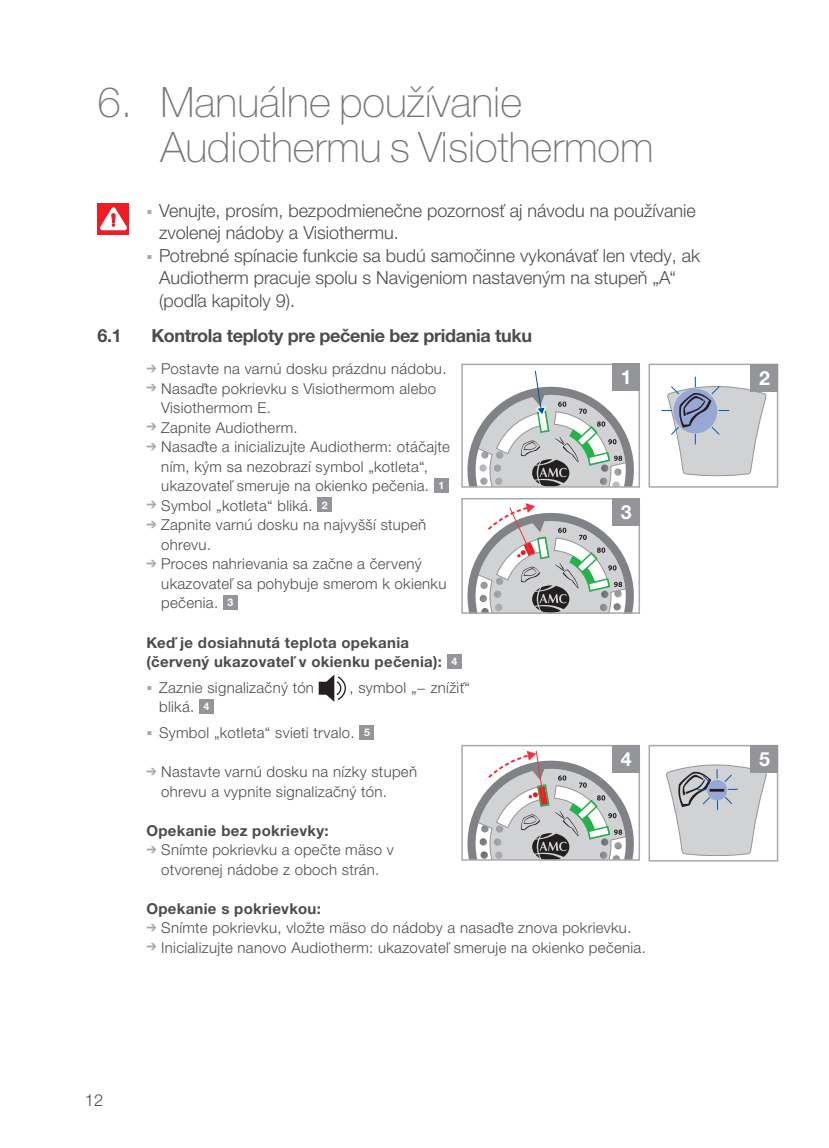
<style>
.page{position:relative;width:829px;height:1148px;background:#fff}
.page>*{position:absolute;margin:0;border:0;box-sizing:border-box;transform-origin:0 0}
.t1{font:100 42px/45px "Helvetica Neue LTW1 G";color:#76787b}
.t2{font:700 19.5px "Helvetica Neue LTW1 G";color:#fff}
.t3{font:300 18px/22.5px "Helvetica Neue LTW1 G";color:#4b4c4d}
.t4{font:700 18px "Helvetica Neue LTW1 G";letter-spacing:-.02em;color:#4b4c4d}
.t5{font:300 16.5px "Helvetica Neue LTW1 G";color:#4b4c4d}
.t6{font:300 15px/19.5px "Helvetica Neue LTW1 G";letter-spacing:.02em;color:#4b4c4d}
.t7{font:700 15px/19.5px "Helvetica Neue LTW1 G";letter-spacing:.02em;color:#4b4c4d}
.s1{color:#a8a9ad}
.s2{font-weight:700;font-size:10.5px;color:#fff}
.s3{font-size:10.5px;color:#fff}
</style>
<div class="page">
<div style="left:97px;top:203px;width:32px;height:32px;background:#ee1d23"></div>
<svg style="left:100px;top:207px;width:27px;height:23px"></svg>
<svg style="left:467px;top:371px;width:167px;height:113px"></svg>
<div style="left:461px;top:363px;width:179px;height:124px;border:2px solid #a8a9ad"></div>
<svg style="left:661px;top:376px;width:105px;height:100px"></svg>
<div style="left:648px;top:363px;width:130px;height:124px;border:2px solid #a8a9ad"></div>
<svg style="left:467px;top:503px;width:170px;height:107px"></svg>
<div style="left:461px;top:498px;width:179px;height:115px;border:2px solid #a8a9ad"></div>
<div style="left:612px;top:363px;width:28px;height:28px;background:#939598"></div>
<div style="left:612px;top:498px;width:28px;height:27px;background:#939598"></div>
<svg style="left:467px;top:750px;width:170px;height:107px"></svg>
<div style="left:461px;top:744px;width:179px;height:116px;border:2px solid #a8a9ad"></div>
<svg style="left:666px;top:764px;width:100px;height:91px"></svg>
<div style="left:648px;top:744px;width:130px;height:117px;border:2px solid #a8a9ad"></div>
<div style="left:612px;top:744px;width:28px;height:28px;background:#939598"></div>
<div style="left:750px;top:744px;width:28px;height:28px;background:#939598"></div>
<div style="left:750px;top:364px;width:28px;height:28px;background:#939598"></div>
<div style="left:433px;top:478px;width:15px;height:15px;background:#939598"></div>
<div style="left:317px;top:497px;width:15px;height:15px;background:#939598"></div>
<div style="left:223px;top:595px;width:15px;height:15px;background:#939598"></div>
<div style="left:447px;top:653px;width:14px;height:15px;background:#939598"></div>
<svg style="left:318px;top:674px;width:28px;height:27px"></svg>
<div style="left:199px;top:699px;width:15px;height:14px;background:#939598"></div>
<div style="left:359px;top:724px;width:15px;height:15px;background:#939598"></div>
<h1 class="t1" style="left:160px;top:80px;width:494px;text-indent:-63px">6. Manuálne používanie<br>Audiothermu s Visiothermom</h1>
<p class="t3" style="left:159px;top:199px;width:542px">Venujte, prosím, bezpodmienečne pozornosť aj návodu na používanie zvolenej nádoby a Visiothermu.<br>Potrebné spínacie funkcie sa budú samočinne vykonávať len vtedy, ak Audiotherm pracuje spolu s Navigeniom nastaveným na stupeň „A“ (podľa kapitoly 9).</p>
<p class="t4" style="left:97px;top:324px;width:26px">6.1</p>
<p class="t4" style="left:151px;top:324px;width:382px">Kontrola teploty pre pečenie bez pridania tuku</p>
<p class="t6" style="left:146px;top:359px;width:301px"><span class="s1">➔</span> Postavte na varnú dosku prázdnu nádobu.</p>
<p class="t6" style="left:161px;top:378px;width:276px;text-indent:-15px"><span class="s1">➔</span> Nasaďte pokrievku s Visiothermom alebo<br>Visiothermom E.</p>
<p class="t6" style="left:146px;top:417px;width:153px"><span class="s1">➔</span> Zapnite Audiotherm.</p>
<p class="t6" style="left:161px;top:437px;width:290px;text-indent:-15px"><span class="s1">➔</span> Nasaďte a inicializujte Audiotherm: otáčajte ním, kým sa nezobrazí symbol „kotleta“, ukazovateľ smeruje na okienko pečenia. <span class="s2">1</span></p>
<p class="t6" style="left:146px;top:495px;width:183px"><span class="s1">➔</span> Symbol „kotleta“ bliká. <span class="s2">2</span></p>
<p class="t6" style="left:161px;top:515px;width:266px;text-indent:-15px"><span class="s1">➔</span> Zapnite varnú dosku na najvyšší stupeň ohrevu.</p>
<p class="t6" style="left:161px;top:554px;width:286px;text-indent:-15px"><span class="s1">➔</span> Proces nahrievania sa začne a červený ukazovateľ sa pohybuje smerom k okienku pečenia. <span class="s2">3</span></p>
<p class="t7" style="left:146px;top:632px;width:312px">Keď je dosiahnutá teplota opekania (červený ukazovateľ v okienku pečenia): <span class="s3">4</span></p>
<p class="t6" style="left:159px;top:677px;width:156px">Zaznie signalizačný tón</p>
<p class="t6" style="left:349px;top:677px;width:122px">, symbol „− znížiť“</p>
<p class="t6" style="left:159px;top:694px;width:212px;line-height:26px">bliká. <span class="s2">4<br></span>Symbol „kotleta“ svieti trvalo. <span class="s2">5</span></p>
<p class="t6" style="left:161px;top:762px;width:257px;text-indent:-15px"><span class="s1">➔</span> Nastavte varnú dosku na nízky stupeň ohrevu a vypnite signalizačný tón.</p>
<p class="t7" style="left:146px;top:820px;width:184px">Opekanie bez pokrievky:</p>
<p class="t6" style="left:146px;top:840px;width:249px;text-align:center"><span class="s1">➔</span> Snímte pokrievku a opečte mäso v otvorenej nádobe z oboch strán.</p>
<p class="t7" style="left:146px;top:898px;width:176px">Opekanie s pokrievkou:</p>
<p class="t6" style="left:146px;top:918px;width:486px"><span class="s1">➔</span> Snímte pokrievku, vložte mäso do nádoby a nasaďte znova pokrievku.</p>
<p class="t6" style="left:146px;top:937px;width:501px"><span class="s1">➔</span> Inicializujte nanovo Audiotherm: ukazovateľ smeruje na okienko pečenia.</p>
<h2 class="t2" style="left:620px;top:365px;width:12px">1</h2>
<h2 class="t2" style="left:758px;top:366px;width:12px">2</h2>
<h2 class="t2" style="left:620px;top:499px;width:12px">3</h2>
<h2 class="t2" style="left:620px;top:746px;width:12px">4</h2>
<h2 class="t2" style="left:758px;top:746px;width:12px">5</h2>
<p class="t5" style="left:85px;top:1090px;width:20px">12</p>
</div>
